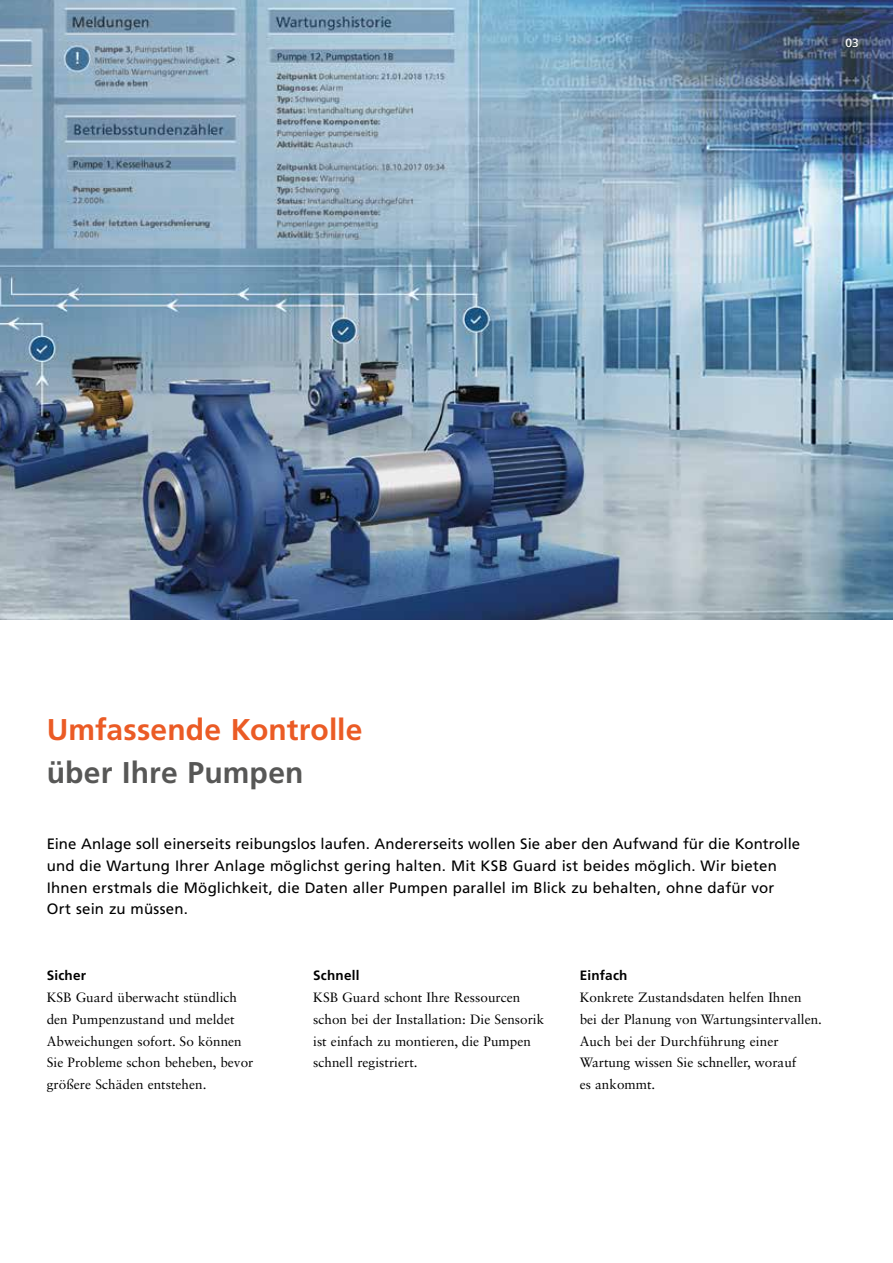
<style>
.page{position:relative;width:893px;height:1263px;background:#fff}
.page>*{position:absolute;margin:0;border:0;box-sizing:border-box;transform-origin:0 0}
.t1{font:700 30px "Frutiger LT Pro";letter-spacing:.005em;color:#eb5b25}
.t2{font:700 30px "Frutiger LT Pro";letter-spacing:.005em;color:#575756}
.t3{font:15px/21.9px "Frutiger LT Pro";letter-spacing:.01em;color:#000}
.t4{font:13.5px/21.9px "Sabon LT Std";color:#000}
.t5{font:700 13.5px "Frutiger LT Pro";letter-spacing:.015em;color:#000}
.t6{font:12px "Frutiger LT Pro";color:#fff}
</style>
<div class="page">
<img style="left:0;top:0;width:893px;height:619px">
<p class="t6" style="left:845px;top:36px;width:15px">03</p>
<h1 class="t1" style="left:47px;top:711px;width:317px">Umfassende Kontrolle</h1>
<h1 class="t2" style="left:47px;top:755px;width:258px">über Ihre Pumpen</h1>
<p class="t3" style="left:47px;top:833px;width:755px">Eine Anlage soll einerseits reibungslos laufen. Andererseits wollen Sie aber den Aufwand für die Kontrolle und die Wartung Ihrer Anlage möglichst gering halten. Mit KSB Guard ist beides möglich. Wir bieten Ihnen erstmals die Möglichkeit, die Daten aller Pumpen parallel im Blick zu behalten, ohne dafür vor Ort sein zu müssen.</p>
<p class="t5" style="left:47px;top:967px;width:41px">Sicher</p>
<p class="t4" style="left:47px;top:986px;width:208px">KSB Guard überwacht stündlich den Pumpenzustand und meldet<br>Abweichungen sofort. So können<br>Sie Probleme schon beheben, bevor größere Schäden entstehen.</p>
<p class="t5" style="left:313px;top:967px;width:48px">Schnell</p>
<p class="t4" style="left:313px;top:986px;width:232px">KSB Guard schont Ihre Ressourcen schon bei der Installation: Die Sensorik ist einfach zu montieren, die Pumpen schnell registriert.</p>
<p class="t5" style="left:580px;top:967px;width:49px">Einfach</p>
<p class="t4" style="left:580px;top:986px;width:244px">Konkrete Zustandsdaten helfen Ihnen bei der Planung von Wartungsintervallen.<br>Auch bei der Durchführung einer<br>Wartung wissen Sie schneller, worauf<br>es ankommt.</p>
</div>
